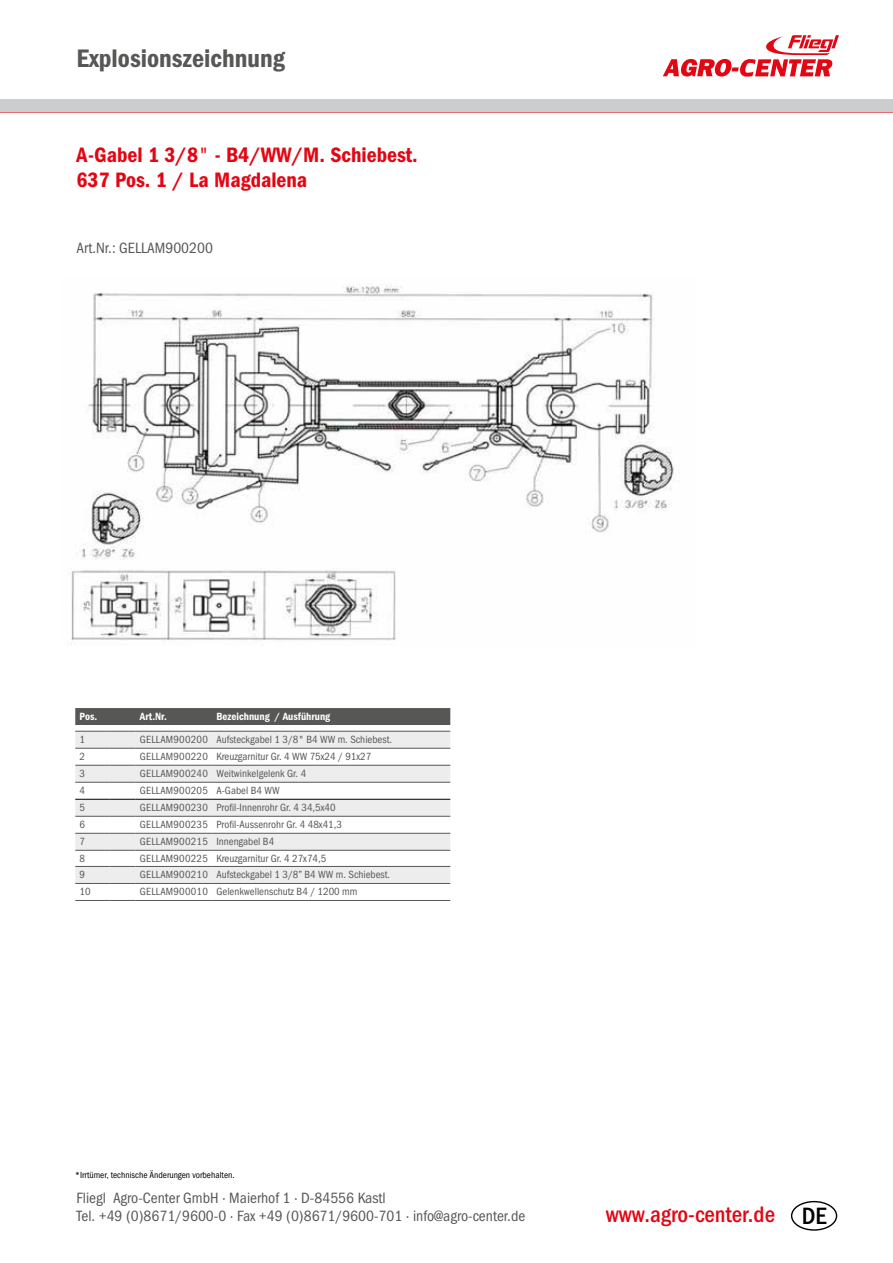
<style>
.page{position:relative;width:893px;height:1263px;background:#fff}
.page>*{position:absolute;margin:0;border:0;box-sizing:border-box;transform-origin:0 0}
.t1{font:25.5px "Franklin Gothic Demi Cond ITC";color:#575756}
.t2{font:23.85px "Franklin Gothic Medi Cond ITC";color:#000}
.t3{font:22.5px "Franklin Gothic Medi Cond ITC";color:#e30613}
.t4{font:21px/25.2px "Franklin Gothic Demi Cond ITC";color:#e30613}
.t5{font:15px/18px "Franklin Gothic Book Cond ITC";color:#575756}
.t6{font:10.5px "Franklin Gothic Book Cond ITC";color:#575756}
.t7{font:10.5px "Franklin Gothic Book Cond ITC";letter-spacing:.02em;color:#575756}
.t8{font:10.5px "Franklin Gothic Demi Cond ITC";color:#fff}
.t9{font:9px "Franklin Gothic Book Cond ITC";color:#000}
.s1{font-family:"Franklin Gothic Book Cond ITC"}
</style>
<div class="page">
<div style="left:791px;top:1201px;width:46px;height:30px;border:1px solid #000;border-radius:50%"></div>
<hr style="left:0;top:111px;width:893px;height:2px;background:#e30613">
<div style="left:0;top:99px;width:893px;height:12px;background:#cccdcf"></div>
<svg style="left:663px;top:35px;width:176px;height:42px"></svg>
<div style="left:75px;top:708px;width:375px;height:17px;background:#575756"></div>
<svg style="left:75px;top:730px;width:375px;height:1px"></svg>
<svg style="left:75px;top:732px;width:375px;height:151px;fill:#ededed"></svg>
<hr style="left:75px;top:799px;width:34px;height:1px;background:#000">
<svg style="left:109px;top:799px;width:27px;height:1px"></svg>
<hr style="left:136px;top:799px;width:76px;height:1px;background:#000">
<hr style="left:212px;top:799px;width:238px;height:1px;background:#000">
<hr style="left:75px;top:816px;width:34px;height:1px;background:#575756">
<svg style="left:109px;top:816px;width:27px;height:1px"></svg>
<hr style="left:136px;top:816px;width:76px;height:1px;background:#575756">
<hr style="left:212px;top:816px;width:238px;height:1px;background:#575756">
<hr style="left:75px;top:833px;width:34px;height:1px;background:#575756">
<svg style="left:109px;top:833px;width:27px;height:1px"></svg>
<hr style="left:136px;top:833px;width:76px;height:1px;background:#575756">
<hr style="left:212px;top:833px;width:238px;height:1px;background:#575756">
<hr style="left:75px;top:850px;width:34px;height:1px;background:#575756">
<svg style="left:109px;top:850px;width:27px;height:1px"></svg>
<hr style="left:136px;top:850px;width:76px;height:1px;background:#575756">
<hr style="left:212px;top:850px;width:238px;height:1px;background:#575756">
<hr style="left:75px;top:866px;width:34px;height:1px;background:#575756">
<svg style="left:109px;top:866px;width:27px;height:1px"></svg>
<hr style="left:136px;top:866px;width:76px;height:1px;background:#575756">
<hr style="left:212px;top:866px;width:238px;height:1px;background:#575756">
<hr style="left:75px;top:883px;width:34px;height:1px;background:#575756">
<svg style="left:109px;top:883px;width:27px;height:1px"></svg>
<hr style="left:136px;top:883px;width:76px;height:1px;background:#575756">
<hr style="left:212px;top:883px;width:238px;height:1px;background:#575756">
<hr style="left:75px;top:900px;width:34px;height:1px;background:#575756">
<svg style="left:109px;top:900px;width:27px;height:1px"></svg>
<hr style="left:136px;top:900px;width:76px;height:1px;background:#575756">
<hr style="left:212px;top:900px;width:238px;height:1px;background:#575756">
<hr style="left:75px;top:731px;width:34px;height:1px;background:#575756">
<svg style="left:109px;top:731px;width:27px;height:1px"></svg>
<hr style="left:136px;top:731px;width:76px;height:1px;background:#575756">
<hr style="left:212px;top:731px;width:238px;height:1px;background:#575756">
<hr style="left:212px;top:748px;width:238px;height:1px;background:#575756">
<hr style="left:212px;top:765px;width:238px;height:1px;background:#575756">
<hr style="left:75px;top:748px;width:34px;height:1px;background:#575756">
<svg style="left:109px;top:748px;width:27px;height:1px"></svg>
<hr style="left:136px;top:748px;width:76px;height:1px;background:#575756">
<hr style="left:75px;top:765px;width:34px;height:1px;background:#575756">
<svg style="left:109px;top:765px;width:27px;height:1px"></svg>
<hr style="left:136px;top:765px;width:76px;height:1px;background:#575756">
<hr style="left:75px;top:782px;width:34px;height:1px;background:#575756">
<svg style="left:109px;top:782px;width:27px;height:1px"></svg>
<hr style="left:136px;top:782px;width:76px;height:1px;background:#575756">
<hr style="left:212px;top:782px;width:238px;height:1px;background:#575756">
<img style="left:71px;top:284px;width:603px;height:361px">
<h1 class="t1" style="left:77px;top:44px;width:210px">Explosionszeichnung</h1>
<h3 class="t4" style="left:77px;top:142px;width:343px">A-Gabel 1 3/8<span class="s1">"</span> - B4/WW/M. Schiebest.<br>637 Pos. 1 / La Magdalena</h3>
<h3 class="t5" style="left:77px;top:239px;width:138px">Art.Nr.: GELLAM900200</h3>
<p class="t8" style="left:80px;top:710px;width:19px">Pos.</p>
<p class="t8" style="left:140px;top:710px;width:29px">Art.Nr.</p>
<p class="t8" style="left:216px;top:710px;width:115px">Bezeichnung / Ausführung</p>
<p class="t6" style="left:80px;top:733px;width:7px">1</p>
<p class="t6" style="left:140px;top:733px;width:254px">GELLAM900200 Aufsteckgabel 1 3/8" B4 WW m. Schiebest.</p>
<p class="t6" style="left:80px;top:750px;width:7px">2</p>
<p class="t6" style="left:140px;top:750px;width:233px">GELLAM900220 Kreuzgarnitur Gr. 4 WW 75x24 / 91x27</p>
<p class="t6" style="left:80px;top:767px;width:7px">3</p>
<p class="t6" style="left:140px;top:767px;width:168px">GELLAM900240 Weitwinkelgelenk Gr. 4</p>
<p class="t6" style="left:80px;top:784px;width:7px">4</p>
<p class="t7" style="left:140px;top:784px;width:141px">GELLAM900205 A-Gabel B4 WW</p>
<p class="t6" style="left:80px;top:801px;width:7px">5</p>
<p class="t6" style="left:140px;top:801px;width:197px">GELLAM900230 Profil-Innenrohr Gr. 4 34,5x40</p>
<p class="t6" style="left:80px;top:818px;width:7px">6</p>
<p class="t6" style="left:140px;top:818px;width:204px">GELLAM900235 Profil-Aussenrohr Gr. 4 48x41,3</p>
<p class="t6" style="left:80px;top:835px;width:7px">7</p>
<p class="t7" style="left:140px;top:835px;width:136px">GELLAM900215 Innengabel B4</p>
<p class="t6" style="left:80px;top:852px;width:7px">8</p>
<p class="t6" style="left:140px;top:852px;width:188px">GELLAM900225 Kreuzgarnitur Gr. 4 27x74,5</p>
<p class="t6" style="left:80px;top:868px;width:7px">9</p>
<p class="t6" style="left:140px;top:868px;width:252px">GELLAM900210 Aufsteckgabel 1 3/8” B4 WW m. Schiebest.</p>
<p class="t6" style="left:80px;top:885px;width:13px">10</p>
<p class="t6" style="left:140px;top:885px;width:219px">GELLAM900010 Gelenkwellenschutz B4 / 1200 mm</p>
<p class="t9" style="left:75px;top:1169px;width:161px">*Irrtümer, technische Änderungen vorbehalten.</p>
<h3 class="t5" style="left:77px;top:1189px;width:450px">Fliegl Agro-Center GmbH · Maierhof 1 · D-84556 Kastl<br>Tel. +49 (0)8671/9600-0 · Fax +49 (0)8671/9600-701 · info@agro-center.de</h3>
<h3 class="t3" style="left:606px;top:1201px;width:171px">www.agro-center.de</h3>
<h2 class="t2" style="left:802px;top:1202px;width:26px">DE</h2>
</div>
